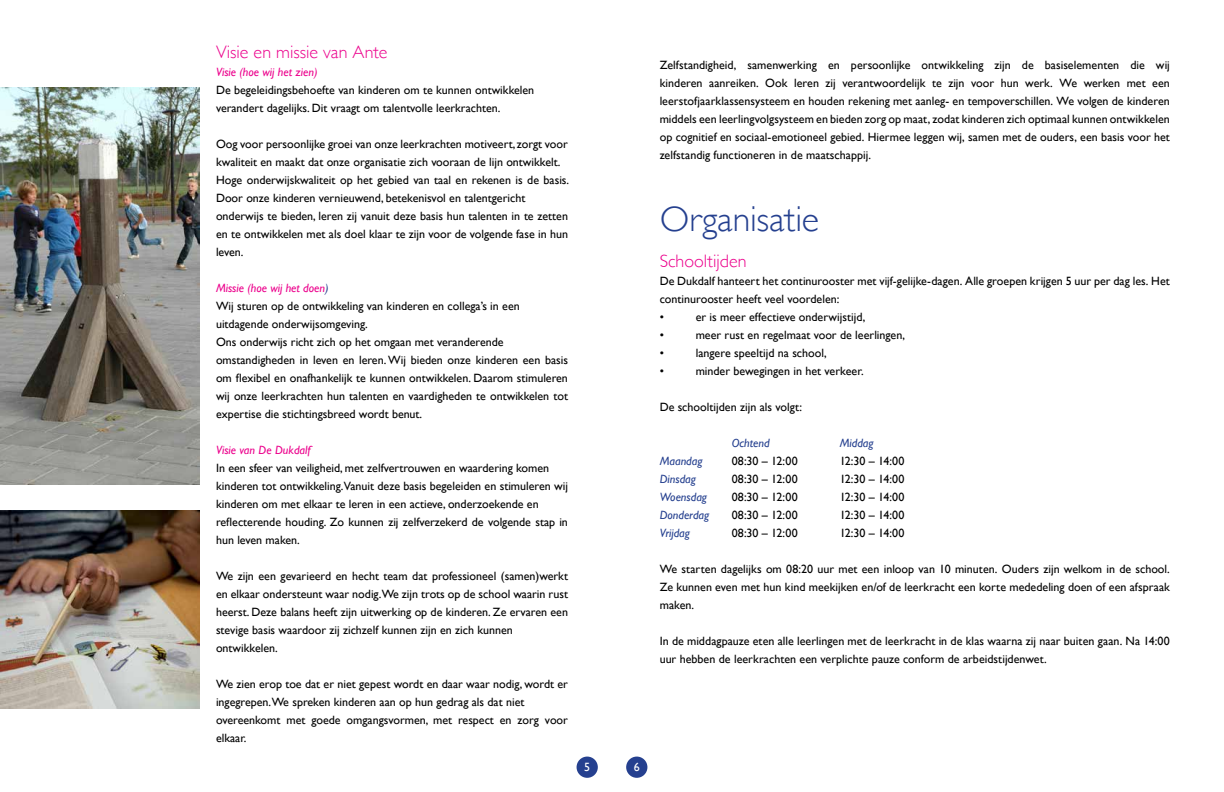
<style>
.page{position:relative;width:1224px;height:792px;background:#fff}
.page>*{position:absolute;margin:0;border:0;box-sizing:border-box;transform-origin:0 0}
.t1{font:300 36px "Gill Sans";color:#25408f}
.t2{font:300 18px "Gill Sans";color:#ec008c}
.t3{font:12px/18px "Gill Sans";color:#000}
.t4{font:italic 12px "Gill Sans";color:#25408f}
.t5{font:italic 12px "Gill Sans";color:#ec008c}
.t6{font:12px "Gill Sans";color:#fff}
.s1{font-style:italic;color:#ec008c}
.s2{font-style:italic;color:#25408f}
</style>
<div class="page">
<div style="left:577px;top:757px;width:21px;height:21px;background:#25408f;border-radius:50%"></div>
<img style="left:1px;top:510px;width:198px;height:199px">
<img style="left:1px;top:88px;width:198px;height:397px">
<div style="left:626px;top:757px;width:21px;height:21px;background:#25408f;border-radius:50%"></div>
<h2 class="t2" style="left:216px;top:38px;width:173px">Visie en missie van Ante</h2>
<p class="t5" style="left:216px;top:65px;width:103px">Visie (hoe wij het zien)</p>
<p class="t3" style="left:216px;top:80px;width:320px">De begeleidingsbehoefte van kinderen om te kunnen ontwikkelen verandert dagelijks. Dit vraagt om talentvolle leerkrachten.</p>
<p class="t3" style="left:216px;top:134px;width:355px">Oog voor persoonlijke groei van onze leerkrachten motiveert, zorgt voor kwaliteit en maakt dat onze organisatie zich vooraan de lijn ontwikkelt.<br>Hoge onderwijskwaliteit op het gebied van taal en rekenen is de basis.<br>Door onze kinderen vernieuwend, betekenisvol en talentgericht onderwijs te bieden, leren zij vanuit deze basis hun talenten in te zetten en te ontwikkelen met als doel klaar te zijn voor de volgende fase in hun leven.</p>
<p class="t3" style="left:216px;top:278px;width:354px"><span class="s1">Missie (hoe wij het doen</span><span class="s2">)<br></span>Wij sturen op de ontwikkeling van kinderen en collega’s in een uitdagende onderwijsomgeving.<br>Ons onderwijs richt zich op het omgaan met veranderende omstandigheden in leven en leren. Wij bieden onze kinderen een basis om flexibel en onafhankelijk te kunnen ontwikkelen. Daarom stimuleren wij onze leerkrachten hun talenten en vaardigheden te ontwikkelen tot expertise die stichtingsbreed wordt benut.</p>
<p class="t5" style="left:216px;top:443px;width:96px">Visie van De Dukdalf</p>
<p class="t3" style="left:216px;top:458px;width:354px">In een sfeer van veiligheid, met zelfvertrouwen en waardering komen kinderen tot ontwikkeling.Vanuit deze basis begeleiden en stimuleren wij kinderen om met elkaar te leren in een actieve, onderzoekende en reflecterende houding. Zo kunnen zij zelfverzekerd de volgende stap in hun leven maken.</p>
<p class="t3" style="left:216px;top:566px;width:354px">We zijn een gevarieerd en hecht team dat professioneel (samen)werkt en elkaar ondersteunt waar nodig.We zijn trots op de school waarin rust heerst. Deze balans heeft zijn uitwerking op de kinderen. Ze ervaren een stevige basis waardoor zij zichzelf kunnen zijn en zich kunnen ontwikkelen.</p>
<p class="t3" style="left:216px;top:674px;width:354px">We zien erop toe dat er niet gepest wordt en daar waar nodig, wordt er ingegrepen.We spreken kinderen aan op hun gedrag als dat niet overeenkomt met goede omgangsvormen, met respect en zorg voor elkaar.</p>
<p class="t6" style="left:584px;top:760px;width:7px">5</p>
<p class="t3" style="left:660px;top:55px;width:512px;text-align:justify">Zelfstandigheid, samenwerking en persoonlijke ontwikkeling zijn de basiselementen die wij kinderen aanreiken. Ook leren zij verantwoordelijk te zijn voor hun werk. We werken met een leerstofjaarklassensysteem en houden rekening met aanleg- en tempoverschillen. We volgen de kinderen middels een leerlingvolgsysteem en bieden zorg op maat, zodat kinderen zich optimaal kunnen ontwikkelen op cognitief en sociaal-emotioneel gebied. Hiermee leggen wij, samen met de ouders, een basis voor het zelfstandig functioneren in de maatschappij.</p>
<h1 class="t1" style="left:660px;top:190px;width:161px">Organisatie</h1>
<h2 class="t2" style="left:660px;top:247px;width:88px">Schooltijden</h2>
<p class="t3" style="left:660px;top:271px;width:512px">De Dukdalf hanteert het continurooster met vijf-gelijke-dagen. Alle groepen krijgen 5 uur per dag les. Het continurooster heeft veel voordelen:<br>•</p>
<p class="t3" style="left:696px;top:307px;width:171px">er is meer effectieve onderwijstijd,</p>
<p class="t3" style="left:660px;top:325px;width:6px">•</p>
<p class="t3" style="left:696px;top:325px;width:211px">meer rust en regelmaat voor de leerlingen,</p>
<p class="t3" style="left:660px;top:343px;width:6px">•</p>
<p class="t3" style="left:696px;top:343px;width:133px">langere speeltijd na school,</p>
<p class="t3" style="left:660px;top:361px;width:6px">•</p>
<p class="t3" style="left:696px;top:361px;width:170px">minder bewegingen in het verkeer.</p>
<p class="t3" style="left:660px;top:397px;width:144px">De schooltijden zijn als volgt:</p>
<p class="t4" style="left:732px;top:436px;width:39px">Ochtend</p>
<p class="t4" style="left:840px;top:436px;width:35px">Middag</p>
<p class="t4" style="left:660px;top:454px;width:44px">Maandag</p>
<p class="t3" style="left:732px;top:451px;width:68px">08:30 – 12:00</p>
<p class="t3" style="left:840px;top:451px;width:66px">12:30 – 14:00</p>
<p class="t4" style="left:660px;top:472px;width:38px">Dinsdag</p>
<p class="t3" style="left:732px;top:469px;width:68px">08:30 – 12:00</p>
<p class="t3" style="left:840px;top:469px;width:66px">12:30 – 14:00</p>
<p class="t4" style="left:660px;top:490px;width:49px">Woensdag</p>
<p class="t3" style="left:732px;top:487px;width:68px">08:30 – 12:00</p>
<p class="t3" style="left:840px;top:487px;width:66px">12:30 – 14:00</p>
<p class="t4" style="left:660px;top:508px;width:51px">Donderdag</p>
<p class="t3" style="left:732px;top:505px;width:68px">08:30 – 12:00</p>
<p class="t3" style="left:840px;top:505px;width:66px">12:30 – 14:00</p>
<p class="t4" style="left:660px;top:526px;width:32px">Vrijdag</p>
<p class="t3" style="left:732px;top:523px;width:68px">08:30 – 12:00</p>
<p class="t3" style="left:840px;top:523px;width:66px">12:30 – 14:00</p>
<p class="t3" style="left:660px;top:559px;width:512px;text-align:justify">We starten dagelijks om 08:20 uur met een inloop van 10 minuten. Ouders zijn welkom in de school.<br>Ze kunnen even met hun kind meekijken en/of de leerkracht een korte mededeling doen of een afspraak maken.</p>
<p class="t3" style="left:660px;top:631px;width:512px">In de middagpauze eten alle leerlingen met de leerkracht in de klas waarna zij naar buiten gaan. Na 14:00 uur hebben de leerkrachten een verplichte pauze conform de arbeidstijdenwet.</p>
<p class="t6" style="left:634px;top:760px;width:7px">6</p>
</div>
